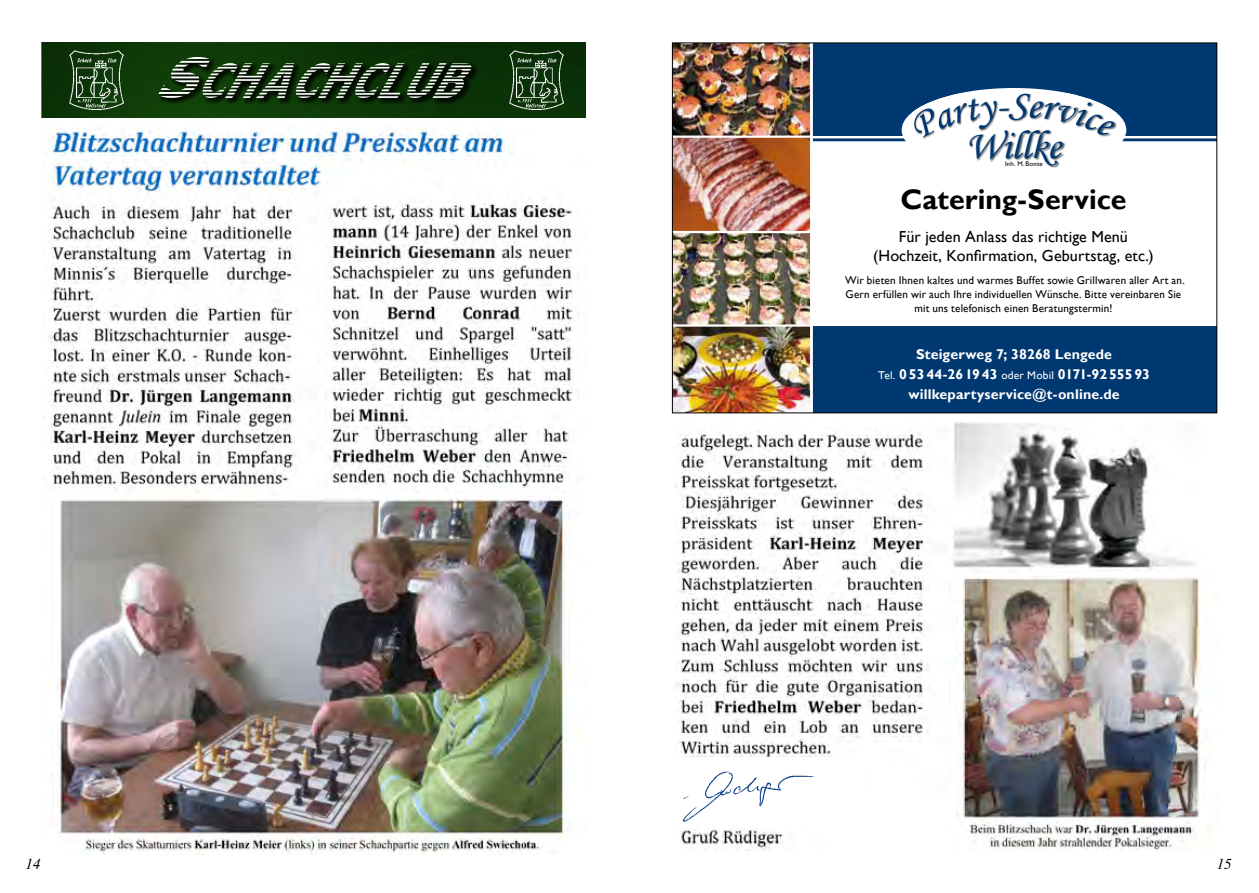
<style>
.page{position:relative;width:1259px;height:893px;background:#fff}
.page>*{position:absolute;margin:0;border:0;box-sizing:border-box;transform-origin:0 0}
.t1{font:40.5px "Monotype Corsiva";letter-spacing:-.005em;color:#003871}
.t2{font:700 28.2px "Gill Sans";letter-spacing:.005em;color:#000}
.t3{font:15.9px/18.3px "Gill Sans";letter-spacing:.005em;color:#000;text-align:center}
.t4{font:italic 15px "Times";color:#000}
.t5{font:700 14.1px/19.8px "Gill Sans";letter-spacing:.01em;color:#fff;text-align:center}
.t6{font:11.25px/14.1px "Gill Sans";letter-spacing:.02em;color:#000;text-align:center}
.t7{font:6.75px "Gill Sans";letter-spacing:.03em;color:#000}
.s1{font-weight:400;font-size:11.25px}
</style>
<div class="page">
<img style="left:41px;top:43px;width:545px;height:74px">
<div style="left:156px;top:55px;width:322px;height:50px;background:#000;opacity:.75"></div>
<svg style="left:158px;top:57px;width:313px;height:41px;background:#3b5237"></svg>
<img style="left:48px;top:126px;width:531px;height:729px">
<img style="left:675px;top:422px;width:531px;height:428px">
<hr style="left:672px;top:138px;width:239px;height:3px;background:#003871">
<hr style="left:1120px;top:138px;width:96px;height:3px;background:#003871">
<div style="left:672px;top:327px;width:544px;height:86px;background:#003871"></div>
<div style="left:672px;top:43px;width:544px;height:93px;background:#003871"></div>
<div style="left:901px;top:88px;width:225px;height:84px;background:#fff;border-radius:50%"></div>
<img style="left:941px;top:93px;width:175px;height:75px">
<img style="left:674px;top:45px;width:136px;height:366px">
<hr style="left:672px;top:136px;width:138px;height:2px;background:#fff">
<hr style="left:672px;top:231px;width:138px;height:2px;background:#fff">
<hr style="left:672px;top:324px;width:141px;height:3px;background:#fff">
<hr style="left:810px;top:43px;width:3px;height:370px;background:#fff">
<div style="left:662px;top:757px;width:204px;height:71px;background:#fff"></div>
<img style="left:683px;top:771px;width:131px;height:51px">
<img style="left:70px;top:51px;width:54px;height:59px">
<img style="left:510px;top:51px;width:54px;height:59px">
<svg style="left:909px;top:98px;width:100px;height:41px"></svg>
<svg style="left:1029px;top:100px;width:86px;height:38px"></svg>
<h1 class="t1" style="left:1008px;top:80px;width:20px">S</h1>
<h1 class="t1" style="left:965px;top:121px;width:97px">Willke</h1>
<p class="t7" style="left:1005px;top:160px;width:39px">Inh. M. Bonte</p>
<h2 class="t2" style="left:900px;top:182px;width:228px">Catering-Service</h2>
<h3 class="t3" style="left:873px;top:228px;width:282px">Für jeden Anlass das richtige Menü (Hochzeit, Konfirmation, Geburtstag, etc.)</h3>
<p class="t6" style="left:845px;top:274px;width:341px">Wir bieten Ihnen kaltes und warmes Buffet sowie Grillwaren aller Art an.<br>Gern erfüllen wir auch Ihre individuellen Wünsche. Bitte vereinbaren Sie mit uns telefonisch einen Beratungstermin!</p>
<p class="t5" style="left:878px;top:345px;width:273px">Steigerweg 7; 38268 Lengede<br><span class="s1">Tel.</span> 0 53 44-26 19 43 <span class="s1">oder Mobil</span> 0171-92 555 93 willkepartyservice@t-online.de</p>
<h3 class="t4" style="left:26px;top:851px;width:16px">14</h3>
<h3 class="t4" style="left:1216px;top:851px;width:16px">15</h3>
</div>
